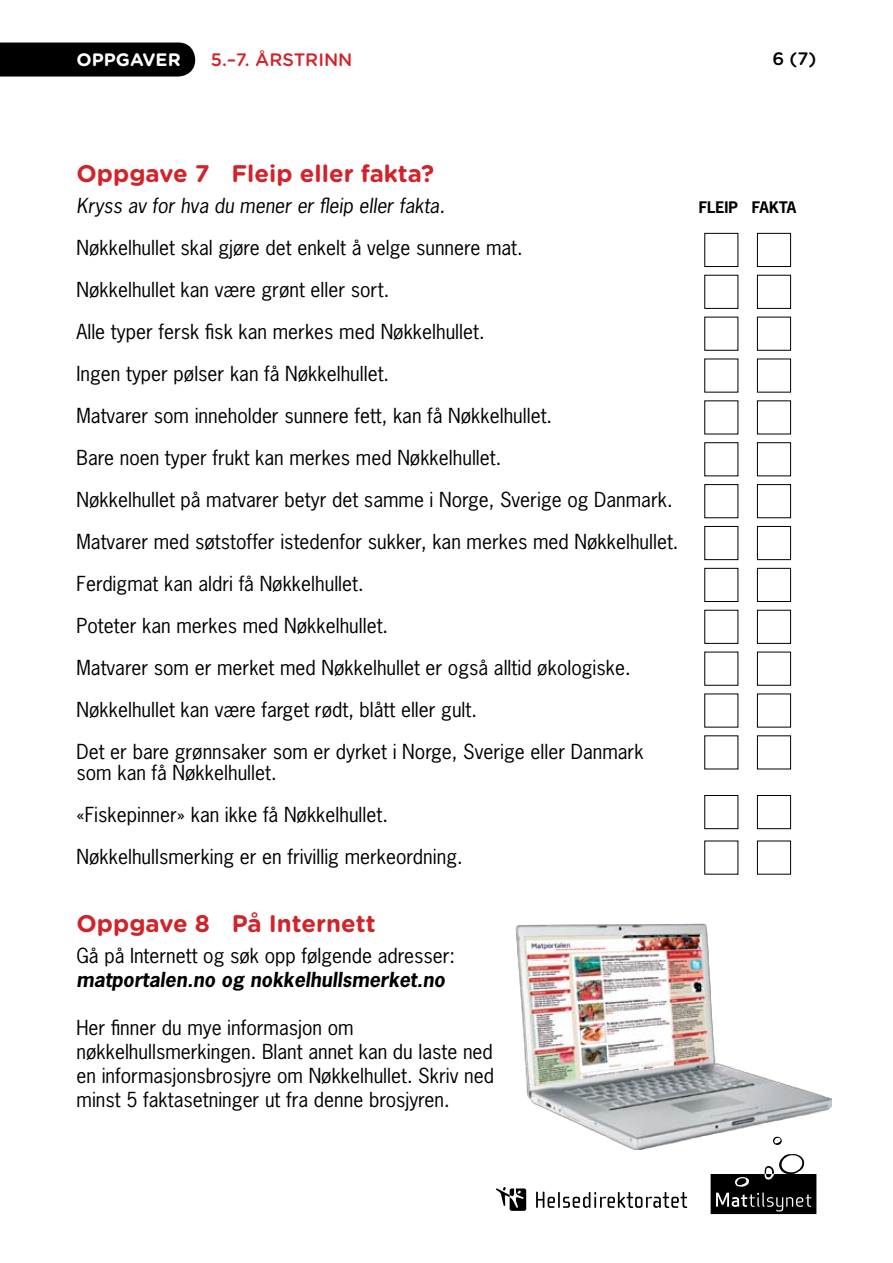
<style>
.page{position:relative;width:893px;height:1263px;background:#fff}
.page>*{position:absolute;margin:0;border:0;box-sizing:border-box;transform-origin:0 0}
.t1{font:700 24px "Gotham Rounded";color:#d2232a}
.t2{font:19.5px/42px "News Gothic";color:#000}
.t3{font:italic 19.5px "News Gothic";color:#000}
.t4{font:italic 700 19.5px "News Gothic";color:#000}
.t5{font:500 18px "Gotham Rounded";color:#d2232a}
.t6{font:700 18px "Gotham Rounded";color:#fff}
.t7{font:500 18px "Gotham Rounded";color:#000}
.t8{font:700 15px "News Gothic";color:#000}
</style>
<div class="page">
<svg style="left:711px;top:1154px;width:105px;height:60px"></svg>
<div style="left:0;top:43px;width:195px;height:34px;background:#000"></div>
<svg style="left:496px;top:1187px;width:30px;height:24px"></svg>
<svg style="left:536px;top:1191px;width:151px;height:17px"></svg>
<div style="left:757px;top:233px;width:34px;height:34px;border:1px solid #000"></div>
<div style="left:704px;top:233px;width:34px;height:34px;border:1px solid #000"></div>
<div style="left:757px;top:442px;width:34px;height:34px;border:1px solid #000"></div>
<div style="left:757px;top:735px;width:34px;height:34px;border:1px solid #000"></div>
<div style="left:757px;top:275px;width:34px;height:34px;border:1px solid #000"></div>
<div style="left:757px;top:484px;width:34px;height:34px;border:1px solid #000"></div>
<div style="left:757px;top:610px;width:34px;height:34px;border:1px solid #000"></div>
<div style="left:757px;top:317px;width:34px;height:34px;border:1px solid #000"></div>
<div style="left:757px;top:526px;width:34px;height:34px;border:1px solid #000"></div>
<div style="left:704px;top:526px;width:34px;height:34px;border:1px solid #000"></div>
<div style="left:757px;top:694px;width:34px;height:33px;border:1px solid #000"></div>
<div style="left:757px;top:359px;width:34px;height:33px;border:1px solid #000"></div>
<div style="left:757px;top:568px;width:34px;height:34px;border:1px solid #000"></div>
<div style="left:704px;top:568px;width:34px;height:34px;border:1px solid #000"></div>
<div style="left:757px;top:795px;width:34px;height:34px;border:1px solid #000"></div>
<div style="left:757px;top:841px;width:34px;height:33px;border:1px solid #000"></div>
<div style="left:704px;top:795px;width:34px;height:34px;border:1px solid #000"></div>
<div style="left:757px;top:400px;width:34px;height:34px;border:1px solid #000"></div>
<div style="left:757px;top:652px;width:34px;height:34px;border:1px solid #000"></div>
<img style="left:516px;top:923px;width:315px;height:226px">
<p class="t6" style="left:77px;top:46px;width:106px">OPPGAVER</p>
<p class="t5" style="left:211px;top:46px;width:143px">5.–7. ÅRSTRINN</p>
<p class="t7" style="left:772px;top:46px;width:46px">6 (7)</p>
<p class="t1" style="left:77px;top:156px;width:359px">Oppgave 7 Fleip eller fakta?</p>
<p class="t3" style="left:77px;top:193px;width:370px">Kryss av for hva du mener er fleip eller fakta.</p>
<p class="t8" style="left:699px;top:198px;width:98px">FLEIP FAKTA</p>
<p class="t2" style="left:77px;top:226px;width:603px">Nøkkelhullet skal gjøre det enkelt å velge sunnere mat.<br>Nøkkelhullet kan være grønt eller sort.<br>Alle typer fersk fisk kan merkes med Nøkkelhullet.<br>Ingen typer pølser kan få Nøkkelhullet.<br>Matvarer som inneholder sunnere fett, kan få Nøkkelhullet.<br>Bare noen typer frukt kan merkes med Nøkkelhullet.<br>Nøkkelhullet på matvarer betyr det samme i Norge, Sverige og Danmark.<br>Matvarer med søtstoffer istedenfor sukker, kan merkes med Nøkkelhullet.<br>Ferdigmat kan aldri få Nøkkelhullet.<br>Poteter kan merkes med Nøkkelhullet.<br>Matvarer som er merket med Nøkkelhullet er også alltid økologiske.<br>Nøkkelhullet kan være farget rødt, blått eller gult.<br>Det er bare grønnsaker som er dyrket i Norge, Sverige eller Danmark</p>
<p class="t2" style="left:77px;top:751px;width:388px">som kan få Nøkkelhullet.<br>«Fiskepinner» kan ikke få Nøkkelhullet.<br>Nøkkelhullsmerking er en frivillig merkeordning.</p>
<p class="t1" style="left:77px;top:906px;width:301px">Oppgave 8 På Internett</p>
<p class="t2" style="left:77px;top:934px;width:380px">Gå på Internett og søk opp følgende adresser:</p>
<p class="t4" style="left:77px;top:967px;width:370px">matportalen.no og nokkelhullsmerket.no</p>
<p class="t2" style="left:77px;top:1015px;width:419px;line-height:24px">Her finner du mye informasjon om nøkkelhullsmerkingen. Blant annet kan du laste ned en informasjonsbrosjyre om Nøkkelhullet. Skriv ned minst 5 faktasetninger ut fra denne brosjyren.</p>
</div>
